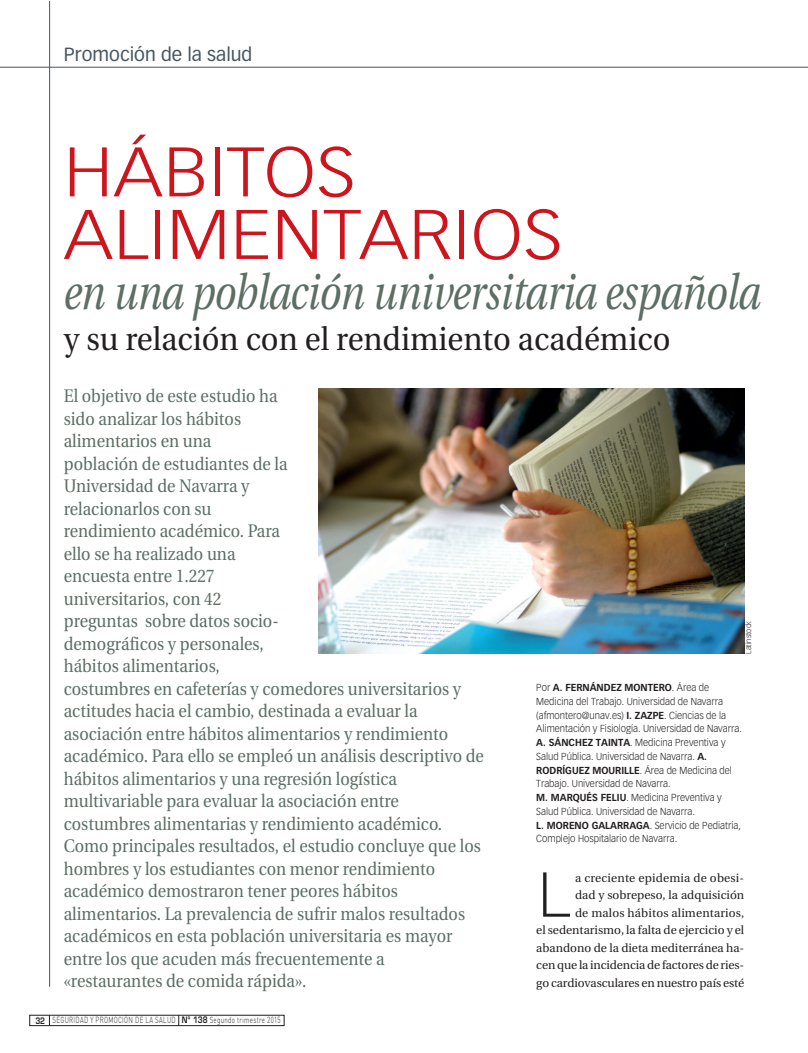
<style>
.page{position:relative;width:808px;height:1053px;background:#fff}
.page>*{position:absolute;margin:0;border:0;box-sizing:border-box;transform-origin:0 0}
.t1{font:300 68.75px/62.5px "Vectora LT";letter-spacing:.01em;color:#cd151d;scale:1.1 1}
.t2{font:300 62.25px "DIN";color:#231f20}
.t3{font:italic 49.38px "Utopia";letter-spacing:-.01em;color:#5d6e65;scale:.8 1}
.t4{font:32.5px "Utopia";color:#231f20;scale:.95 1}
.t5{font:18.75px "Vectora LT";color:#45555f}
.t6{font:18.12px/22.5px "Utopia";color:#5d6e65;scale:.9 1}
.t7{font:11.88px/17.5px "Utopia";color:#231f20;text-align:right}
.t8{font:300 10px/13.8px "Vectora LT";color:#231f20;scale:.95 1}
.t9{font:300 8.75px "DIN";letter-spacing:.05em;color:#231f20;scale:.7 1}
.t10{font:300 7.5px "Vectora LT";color:#231f20}
.s1{font-family:"Eurostile";font-weight:600}
.s2{font-weight:700}
</style>
<div class="page">
<div style="left:30px;top:1014px;width:254px;height:11px;border:1px solid #231f20"></div>
<hr style="left:0;top:67px;width:808px;height:1px;background:#45555f">
<hr style="left:49px;top:1px;width:1px;height:985px;background:#45555f">
<img style="left:319px;top:388px;width:425px;height:265px">
<p class="t5" style="left:64px;top:46px;width:190px">Promoción de la salud</p>
<h1 class="t1" style="left:64px;top:145px;width:455px">HÁBITOS<br>ALIMENTARIOS</h1>
<h3 class="t3" style="left:64px;top:272px;width:873px">en una población universitaria española</h3>
<h3 class="t4" style="left:64px;top:325px;width:640px">y su relación con el rendimiento académico</h3>
<p class="t6" style="left:64px;top:386px;width:468px">El objetivo de este estudio ha<br>sido analizar los hábitos<br>alimentarios en una<br>población de estudiantes de la<br>Universidad de Navarra y<br>relacionarlos con su<br>rendimiento académico. Para<br>ello se ha realizado una<br>encuesta entre 1.227<br>universitarios, con 42<br>preguntas sobre datos socio-<br>demográficos y personales,<br>hábitos alimentarios,<br>costumbres en cafeterías y comedores universitarios y actitudes hacia el cambio, destinada a evaluar la asociación entre hábitos alimentarios y rendimiento académico. Para ello se empleó un análisis descriptivo de hábitos alimentarios y una regresión logística multivariable para evaluar la asociación entre costumbres alimentarias y rendimiento académico.<br>Como principales resultados, el estudio concluye que los hombres y los estudiantes con menor rendimiento académico demostraron tener peores hábitos alimentarios. La prevalencia de sufrir malos resultados académicos en esta población universitaria es mayor entre los que acuden más frecuentemente a «restaurantes de comida rápida».</p>
<p class="t9" style="left:35px;top:1017px;width:352px"><span class="s1">32</span> SEGURIDAD Y PROMOCIÓN DE LA SALUD <span class="s1">Nº 138</span> Segundo trimestre 2015</p>
<p class="t10" style="left:745px;top:654px;width:34px;rotate:-90deg">Latinstock</p>
<p class="t8" style="left:536px;top:681px;width:218px">Por <span class="s2">A. FERNÁNDEZ MONTERO</span>. Área de Medicina del Trabajo. Universidad de Navarra (afmontero@unav.es) <span class="s2">I. ZAZPE</span>. Ciencias de la Alimentación y Fisiología. Universidad de Navarra.<br><span class="s2">A. SÁNCHEZ TAINTA</span>. Medicina Preventiva y Salud Pública. Universidad de Navarra. <span class="s2">A.<br>RODRÍGUEZ MOURILLE</span>. Área de Medicina del Trabajo. Universidad de Navarra.<br><span class="s2">M. MARQUÉS FELIU</span>. Medicina Preventiva y Salud Pública. Universidad de Navarra.<br><span class="s2">L. MORENO GALARRAGA</span>. Servicio de Pediatría, Complejo Hospitalario de Navarra.</p>
<h2 class="t2" style="left:536px;top:872px;width:37px">L</h2>
<p class="t7" style="left:536px;top:869px;width:209px">a creciente epidemia de obesi-<br>dad y sobrepeso, la adquisición<br>de malos hábitos alimentarios,<br>el sedentarismo, la falta de ejercicio y el abandono de la dieta mediterránea ha&shy;cen que la incidencia de factores de ries&shy;go cardiovasculares en nuestro país esté</p>
</div>
